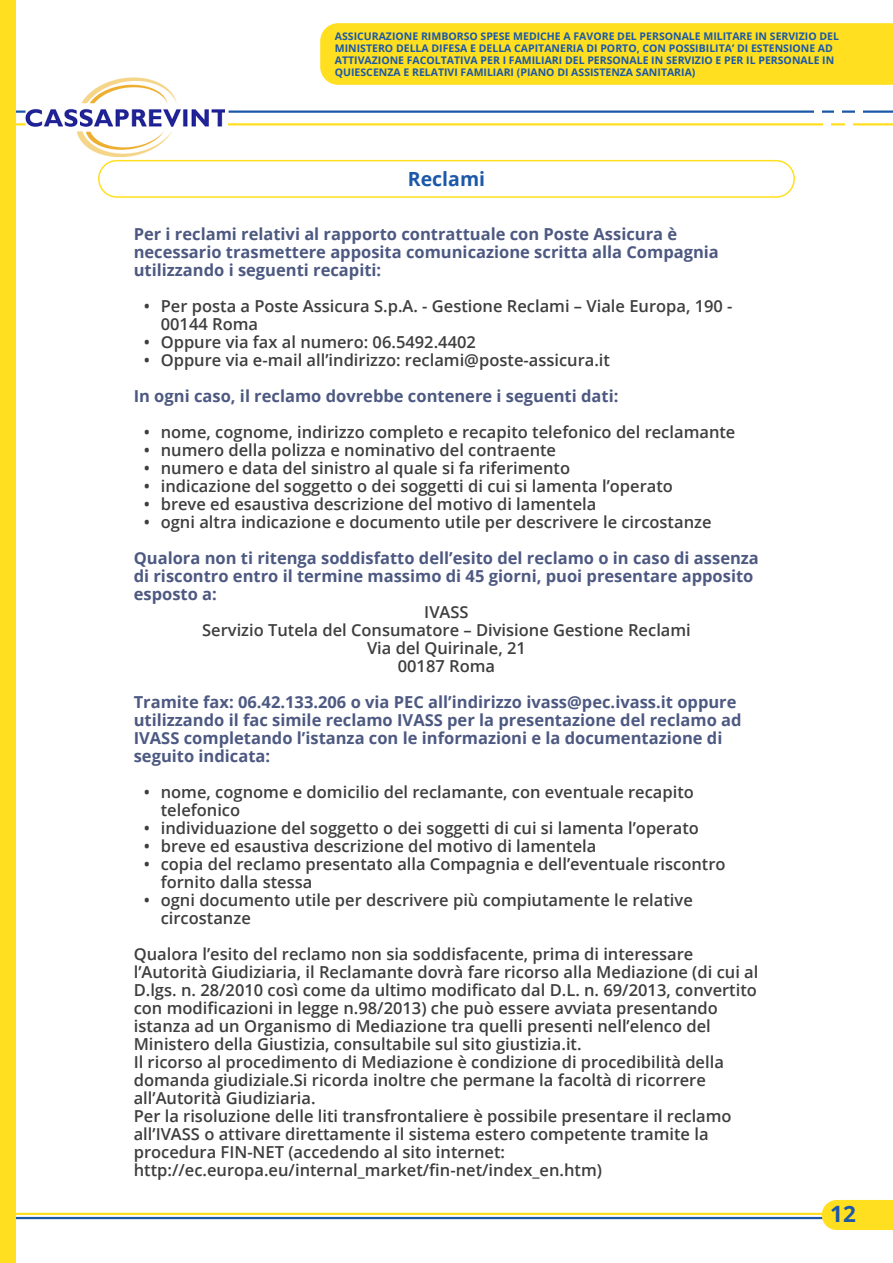
<style>
.page{position:relative;width:893px;height:1263px;background:#fff}
.page>*{position:absolute;margin:0;border:0;box-sizing:border-box;transform-origin:0 0}
.t1{font:700 22.5px "Open Sans";color:#1c58a8}
.t2{font:700 19.5px "Open Sans";color:#1c58a8}
.t3{font:600 16.5px/18px "Open Sans";color:#3e3e3f}
.t4{font:700 16.5px/18px "Open Sans";color:#4d5982}
.t5{font:700 10.5px/12px "Open Sans";color:#1c58a8}
</style>
<div class="page">
<img style="left:24px;top:77px;width:200px;height:80px">
<hr style="left:229px;top:110px;width:664px;height:3px;background:#1c58a8">
<hr style="left:228px;top:123px;width:665px;height:2px;background:#ffdf1f">
<hr style="left:0;top:110px;width:26px;height:3px;background:#1c58a8">
<hr style="left:0;top:123px;width:26px;height:2px;background:#ffdf1f">
<div style="left:814px;top:108px;width:8px;height:7px;background:#fff"></div>
<div style="left:823px;top:120px;width:8px;height:7px;background:#fff"></div>
<div style="left:835px;top:108px;width:7px;height:7px;background:#fff"></div>
<div style="left:855px;top:108px;width:7px;height:7px;background:#fff"></div>
<div style="left:845px;top:120px;width:7px;height:7px;background:#fff"></div>
<hr style="left:0;top:1213px;width:893px;height:2px;background:#ffdf1f">
<hr style="left:0;top:1217px;width:893px;height:2px;background:#1c58a8">
<div style="left:320px;top:23px;width:573px;height:62px;background:#ffdf1f"></div>
<div style="left:0;top:0;width:16px;height:1263px;background:#ffdf1f"></div>
<div style="left:822px;top:1200px;width:71px;height:30px;background:#ffdf1f"></div>
<div style="left:98px;top:160px;width:697px;height:38px;border:2px solid #ffdf1f;border-radius:18px"></div>
<p class="t5" style="left:335px;top:30px;width:506px">ASSICURAZIONE RIMBORSO SPESE MEDICHE A FAVORE DEL PERSONALE MILITARE IN SERVIZIO DEL MINISTERO DELLA DIFESA E DELLA CAPITANERIA DI PORTO, CON POSSIBILITA’ DI ESTENSIONE AD ATTIVAZIONE FACOLTATIVA PER I FAMILIARI DEL PERSONALE IN SERVIZIO E PER IL PERSONALE IN QUIESCENZA E RELATIVI FAMILIARI (PIANO DI ASSISTENZA SANITARIA)</p>
<p class="t2" style="left:408px;top:165px;width:79px">Reclami</p>
<p class="t4" style="left:134px;top:225px;width:587px">Per i reclami relativi al rapporto contrattuale con Poste Assicura è necessario trasmettere apposita comunicazione scritta alla Compagnia utilizzando i seguenti recapiti:</p>
<p class="t3" style="left:161px;top:297px;width:573px;text-indent:-17px">• Per posta a Poste Assicura S.p.A. - Gestione Reclami – Viale Europa, 190 -<br>00144 Roma</p>
<p class="t3" style="left:144px;top:333px;width:334px">• Oppure via fax al numero: 06.5492.4402</p>
<p class="t3" style="left:144px;top:351px;width:468px">• Oppure via e-mail all’indirizzo: reclami@poste-assicura.it</p>
<p class="t4" style="left:134px;top:387px;width:486px">In ogni caso, il reclamo dovrebbe contenere i seguenti dati:</p>
<p class="t3" style="left:144px;top:423px;width:593px">• nome, cognome, indirizzo completo e recapito telefonico del reclamante</p>
<p class="t3" style="left:144px;top:441px;width:414px">• numero della polizza e nominativo del contraente</p>
<p class="t3" style="left:144px;top:459px;width:428px">• numero e data del sinistro al quale si fa riferimento</p>
<p class="t3" style="left:144px;top:477px;width:531px">• indicazione del soggetto o dei soggetti di cui si lamenta l’operato</p>
<p class="t3" style="left:144px;top:495px;width:454px">• breve ed esaustiva descrizione del motivo di lamentela</p>
<p class="t3" style="left:144px;top:513px;width:569px">• ogni altra indicazione e documento utile per descrivere le circostanze</p>
<p class="t4" style="left:134px;top:549px;width:627px">Qualora non ti ritenga soddisfatto dell’esito del reclamo o in caso di assenza di riscontro entro il termine massimo di 45 giorni, puoi presentare apposito esposto a:</p>
<p class="t3" style="left:424px;top:603px;width:46px">IVASS</p>
<p class="t3" style="left:202px;top:621px;width:490px">Servizio Tutela del Consumatore – Divisione Gestione Reclami</p>
<p class="t3" style="left:367px;top:639px;width:160px">Via del Quirinale, 21</p>
<p class="t3" style="left:398px;top:657px;width:99px">00187 Roma</p>
<p class="t4" style="left:134px;top:693px;width:609px">Tramite fax: 06.42.133.206 o via PEC all’indirizzo ivass@pec.ivass.it oppure utilizzando il fac simile reclamo IVASS per la presentazione del reclamo ad IVASS completando l’istanza con le informazioni e la documentazione di seguito indicata:</p>
<p class="t3" style="left:161px;top:783px;width:535px;text-indent:-17px">• nome, cognome e domicilio del reclamante, con eventuale recapito telefonico</p>
<p class="t3" style="left:144px;top:819px;width:557px">• individuazione del soggetto o dei soggetti di cui si lamenta l’operato</p>
<p class="t3" style="left:144px;top:837px;width:454px">• breve ed esaustiva descrizione del motivo di lamentela</p>
<p class="t3" style="left:161px;top:855px;width:566px;text-indent:-17px">• copia del reclamo presentato alla Compagnia e dell’eventuale riscontro fornito dalla stessa</p>
<p class="t3" style="left:161px;top:891px;width:534px;text-indent:-17px">• ogni documento utile per descrivere più compiutamente le relative circostanze</p>
<p class="t3" style="left:134px;top:945px;width:561px">Qualora l’esito del reclamo non sia soddisfacente, prima di interessare</p>
<p class="t3" style="left:134px;top:963px;width:626px">l’Autorità Giudiziaria, il Reclamante dovrà fare ricorso alla Mediazione (di cui al D.lgs. n. 28/2010 così come da ultimo modificato dal D.L. n. 69/2013, convertito con modificazioni in legge n.98/2013) che può essere avviata presentando istanza ad un Organismo di Mediazione tra quelli presenti nell’elenco del</p>
<p class="t3" style="left:134px;top:1035px;width:449px">Ministero della Giustizia, consultabile sul sito giustizia.it.</p>
<p class="t3" style="left:134px;top:1053px;width:592px">Il ricorso al procedimento di Mediazione è condizione di procedibilità della</p>
<p class="t3" style="left:134px;top:1071px;width:574px">domanda giudiziale.Si ricorda inoltre che permane la facoltà di ricorrere</p>
<p class="t3" style="left:134px;top:1089px;width:183px">all’Autorità Giudiziaria.</p>
<p class="t3" style="left:134px;top:1107px;width:599px">Per la risoluzione delle liti transfrontaliere è possibile presentare il reclamo all’IVASS o attivare direttamente il sistema estero competente tramite la procedura FIN-NET (accedendo al sito internet:</p>
<p class="t3" style="left:134px;top:1161px;width:470px">http://ec.europa.eu/internal_market/fin-net/index_en.htm)</p>
<h1 class="t1" style="left:830px;top:1198px;width:27px">12</h1>
</div>
